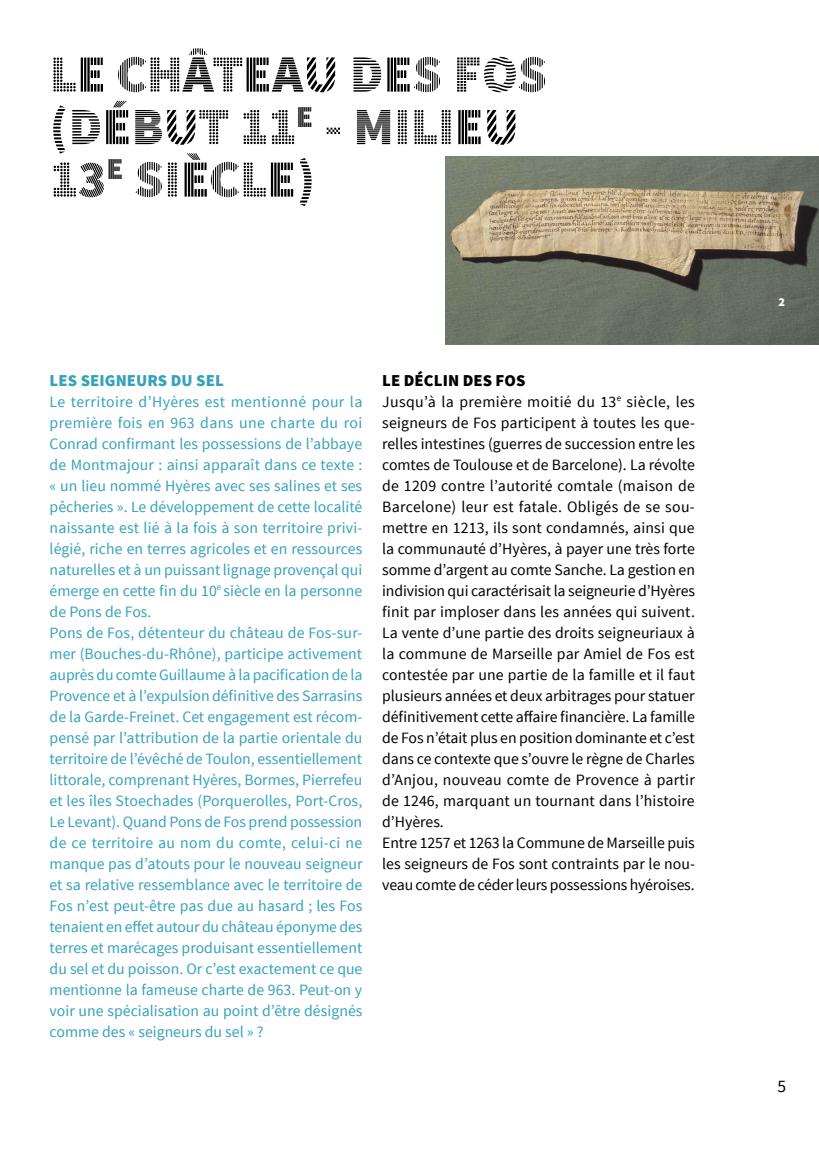
<style>
.page{position:relative;width:819px;height:1156px;background:#fff}
.page>*{position:absolute;margin:0;border:0;box-sizing:border-box;transform-origin:0 0}
.t1{font:900 52.5px/52.5px "Source Sans Pro DISPLAYV2";color:#000}
.t2{font:17.5px "Source Sans Pro";color:#000}
.t3{font:900 16.62px "Source Sans Pro";letter-spacing:.005em;color:#36a2ba}
.t4{font:900 16.62px "Source Sans Pro";letter-spacing:.005em;color:#000}
.t5{font:15.75px/21px "Source Sans Pro";color:#36a2ba}
.t6{font:15.75px/21px "Source Sans Pro";color:#000}
.t7{font:900 12.25px "Source Sans Pro";color:#fff}
</style>
<div class="page">
<img style="left:445px;top:156px;width:374px;height:188px">
<h1 class="t1" style="left:50px;top:50px;width:499px">LE CHÂTEAU DES FOS (DÉBUT 11<sup>E</sup> - MILIEU<br>13<sup>E</sup> SIÈCLE)</h1>
<p class="t3" style="left:50px;top:369px;width:176px">LES SEIGNEURS DU SEL</p>
<p class="t5" style="left:50px;top:391px;width:314px">Le territoire d’Hyères est mentionné pour la première fois en 963 dans une charte du roi Conrad confirmant les possessions de l’abbaye de Montmajour : ainsi apparaît dans ce texte : « un lieu nommé Hyères avec ses salines et ses pêcheries ». Le développement de cette localité naissante est lié à la fois à son territoire privi&shy;légié, riche en terres agricoles et en ressources naturelles et à un puissant lignage provençal qui émerge en cette fin du 10<sup>e</sup> siècle en la personne de Pons de Fos.<br>Pons de Fos, détenteur du château de Fos-sur&shy;mer (Bouches-du-Rhône), participe activement auprès du comte Guillaume à la pacification de la Provence et à l’expulsion définitive des Sarrasins de la Garde-Freinet. Cet engagement est récom&shy;pensé par l’attribution de la partie orientale du territoire de l’évêché de Toulon, essentiellement littorale, comprenant Hyères, Bormes, Pierrefeu et les îles Stoechades (Porquerolles, Port-Cros, Le Levant). Quand Pons de Fos prend possession de ce territoire au nom du comte, celui-ci ne manque pas d’atouts pour le nouveau seigneur et sa relative ressemblance avec le territoire de Fos n’est peut-être pas due au hasard ; les Fos tenaient en effet autour du château éponyme des terres et marécages produisant essentiellement du sel et du poisson. Or c’est exactement ce que mentionne la fameuse charte de 963. Peut-on y voir une spécialisation au point d’être désignés comme des « seigneurs du sel » ?</p>
<p class="t4" style="left:382px;top:369px;width:145px">LE DÉCLIN DES FOS</p>
<p class="t6" style="left:382px;top:391px;width:314px">Jusqu’à la première moitié du 13<sup>e</sup> siècle, les seigneurs de Fos participent à toutes les que&shy;relles intestines (guerres de succession entre les comtes de Toulouse et de Barcelone). La révolte de 1209 contre l’autorité comtale (maison de Barcelone) leur est fatale. Obligés de se sou&shy;mettre en 1213, ils sont condamnés, ainsi que la communauté d’Hyères, à payer une très forte somme d’argent au comte Sanche. La gestion en indivision qui caractérisait la seigneurie d’Hyères finit par imploser dans les années qui suivent.<br>La vente d’une partie des droits seigneuriaux à la commune de Marseille par Amiel de Fos est contestée par une partie de la famille et il faut plusieurs années et deux arbitrages pour statuer définitivement cette affaire financière. La famille de Fos n’était plus en position dominante et c’est dans ce contexte que s’ouvre le règne de Charles d’Anjou, nouveau comte de Provence à partir de 1246, marquant un tournant dans l’histoire d’Hyères.<br>Entre 1257 et 1263 la Commune de Marseille puis les seigneurs de Fos sont contraints par le nou&shy;veau comte de céder leurs possessions hyéroises.</p>
<p class="t7" style="left:778px;top:293px;width:8px">2</p>
<p class="t2" style="left:777px;top:1075px;width:10px">5</p>
</div>
